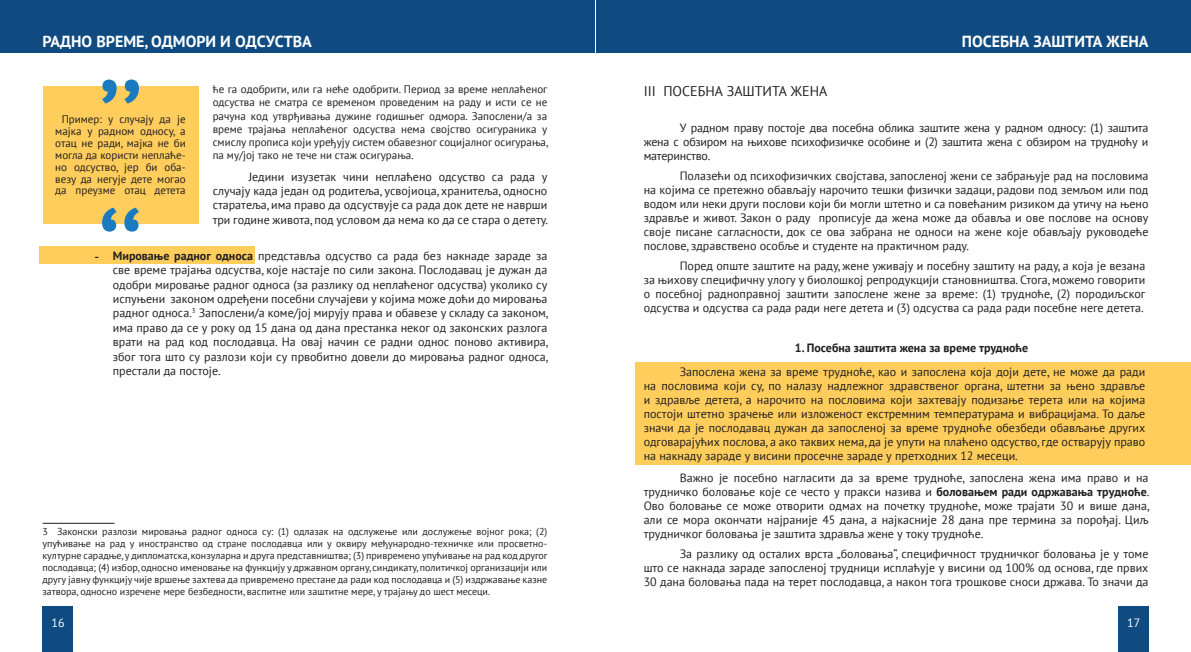
<style>
.page{position:relative;width:1191px;height:652px;background:#fff}
.page>*{position:absolute;margin:0;border:0;box-sizing:border-box;transform-origin:0 0}
.t1{font:700 16px "PT Sans";color:#fff}
.t2{font:14px "PT Sans";color:#231f20}
.t3{font:12px/14px "PT Sans";color:#231f20;text-align:justify}
.t4{font:700 12px "PT Sans";color:#231f20}
.t5{font:12px "PT Sans";color:#fff}
.t6{font:11px/11.9px "PT Sans";color:#231f20;text-align:justify}
.t7{font:10px/12px "PT Sans";color:#231f20;text-align:justify}
.s1{font-family:"Times New Roman";font-weight:700}
.s2{font-weight:700}
</style>
<div class="page">
<div style="left:0;top:0;width:595px;height:53px;background:#0f4b81"></div>
<div style="left:596px;top:0;width:595px;height:53px;background:#0f4b81"></div>
<div style="left:43px;top:606px;width:30px;height:46px;background:#0f4b81"></div>
<div style="left:1118px;top:606px;width:30px;height:46px;background:#0f4b81"></div>
<div style="left:635px;top:363px;width:556px;height:102px;background:#fecd5c"></div>
<div style="left:40px;top:247px;width:215px;height:17px;background:#fecd5c"></div>
<hr style="left:43px;top:523px;width:72px;height:1px;background:#231f20">
<div style="left:43px;top:87px;width:155px;height:137px;background:#fecd5c"></div>
<svg style="left:102px;top:80px;width:37px;height:24px"></svg>
<svg style="left:102px;top:208px;width:37px;height:24px"></svg>
<h1 class="t1" style="left:43px;top:31px;width:271px">РАДНО ВРЕМЕ, ОДМОРИ И ОДСУСТВА</h1>
<p class="t6" style="left:213px;top:83px;width:337px;line-height:13.2px">ће га одобрити, или га неће одобрити. Период за време неплаћеног одсуства не сматра се временом проведеним на раду и исти се не рачуна код утврђивања дужине годишњег одмора. Запослени/а за време трајања неплаћеног одсуства нема својство осигураника у смислу прописа који уређују систем обавезног социјалног осигурања, па му/јој тако не тече ни стаж осигурања.</p>
<p class="t3" style="left:213px;top:170px;width:337px;text-indent:36px">Једини изузетак чини неплаћено одсуство са рада у случају када један од родитеља, усвојиоца, хранитеља, односно старатеља, има право да одсуствује са рада док дете не наврши три године живота, под условом да нема ко да се стара о детету.</p>
<p class="t3" style="left:113px;top:248px;width:437px;line-height:14.4px;text-indent:-18px"><span class="s1">-</span> <span class="s2">Мировање радног односа</span> представља одсуство са рада без накнаде зараде за све време трајања одсуства, које настаје по сили закона. Послодавац је дужан да одобри мировање радног односа (за разлику од неплаћеног одсуства) уколико су испуњени законом одређени посебни случајеви у којима може доћи до мировања радног односа.<sup>3</sup> Запослени/а коме/јој мирују права и обавезе у складу са законом, има право да се у року од 15 дана од дана престанка неког од законских разлога врати на рад код послодавца. На овај начин се радни однос поново активира, због тога што су разлози који су првобитно довели до мировања радног односа, престали да постоје.</p>
<p class="t6" style="left:55px;top:113px;width:132px;text-align:center">Пример: у случају да је мајка у радном односу, а отац не ради, мајка не би могла да користи неплаће&shy;но одсуство, јер би оба&shy;везу да негује дете могао да преузме отац детета</p>
<p class="t7" style="left:43px;top:526px;width:506px">3 Законски разлози мировања радног односа су: (1) одлазак на одслужење или дослужење војног рока; (2) упућивање на рад у иностранство од стране послодавца или у оквиру међународно-техничке или просветно&shy;културне сарадње, у дипломатска, конзуларна и друга представништва; (3) привремено упућивање на рад код другог послодавца; (4) избор, односно именовање на функцију у државном органу, синдикату, политичкој организацији или другу јавну функцију чије вршење захтева да привремено престане да ради код послодавца и (5) издржавање казне затвора, односно изречене мере безбедности, васпитне или заштитне мере, у трајању до шест месеци.</p>
<h1 class="t1" style="left:961px;top:31px;width:188px">ПОСЕБНА ЗАШТИТА ЖЕНА</h1>
<p class="t2" style="left:643px;top:82px;width:185px">III ПОСЕБНА ЗАШТИТА ЖЕНА</p>
<p class="t3" style="left:643px;top:120px;width:506px;text-indent:36px">У радном праву постоје два посебна облика заштите жена у радном односу: (1) заштита жена с обзиром на њихове психофизичке особине и (2) заштита жена с обзиром на трудноћу и материнство.</p>
<p class="t3" style="left:643px;top:168px;width:506px;text-indent:36px">Полазећи од психофизичких својстава, запосленој жени се забрањује рад на пословима на којима се претежно обављају нарочито тешки физички задаци, радови под земљом или под водом или неки други послови који би могли штетно и са повећаним ризиком да утичу на њено здравље и живот. Закон о раду прописује да жена може да обавља и ове послове на основу своје писане сагласности, док се ова забрана не односи на жене које обављају руководеће послове, здравствено особље и студенте на практичном раду.</p>
<p class="t3" style="left:643px;top:258px;width:503px;text-indent:36px">Поред опште заштите на раду, жене уживају и посебну заштиту на раду, а која је везана за њихову специфичну улогу у биолошкој репродукцији становништва. Стога, можемо говорити о посебној радноправној заштити запослене жене за време: (1) трудноће, (2) породиљског одсуства и одсуства са рада ради неге детета и (3) одсуства са рада ради посебне неге детета.</p>
<p class="t4" style="left:795px;top:339px;width:235px">1. Посебна заштита жена за време трудноће</p>
<p class="t3" style="left:643px;top:364px;width:503px;text-indent:36px">Запослена жена за време трудноће, као и запослена која доји дете, не може да ради на пословима који су, по налазу надлежног здравственог органа, штетни за њено здравље и здравље детета, а нарочито на пословима који захтевају подизање терета или на којима постоји штетно зрачење или изложеност екстремним температурама и вибрацијама. То даље значи да је послодавац дужан да запосленој за време трудноће обезбеди обављање других одговарајућих послова, а ако таквих нема, да је упути на плаћено одсуство, где остварују право на накнаду зараде у висини просечне зараде у претходних 12 месеци.</p>
<p class="t3" style="left:643px;top:470px;width:507px;text-indent:36px">Важно је посебно нагласити да за време трудноће, запослена жена има право и на трудничко боловање које се често у пракси назива и <span class="s2">боловањем ради одржавања трудноће</span>.<br>Ово боловање се може отворити одмах на почетку трудноће, може трајати 30 и више дана, али се мора окончати најраније 45 дана, а најкасније 28 дана пре термина за порођај. Циљ трудничког боловања је заштита здравља жене у току трудноће.</p>
<p class="t3" style="left:643px;top:546px;width:506px;text-indent:36px">За разлику од осталих врста „боловања“, специфичност трудничког боловања је у томе што се накнада зараде запосленој трудници исплаћује у висини од 100% од основа, где првих 30 дана боловања пада на терет послодавца, а након тога трошкове сноси држава. То значи да</p>
<p class="t5" style="left:52px;top:615px;width:15px">16</p>
<p class="t5" style="left:1127px;top:615px;width:15px">17</p>
</div>
